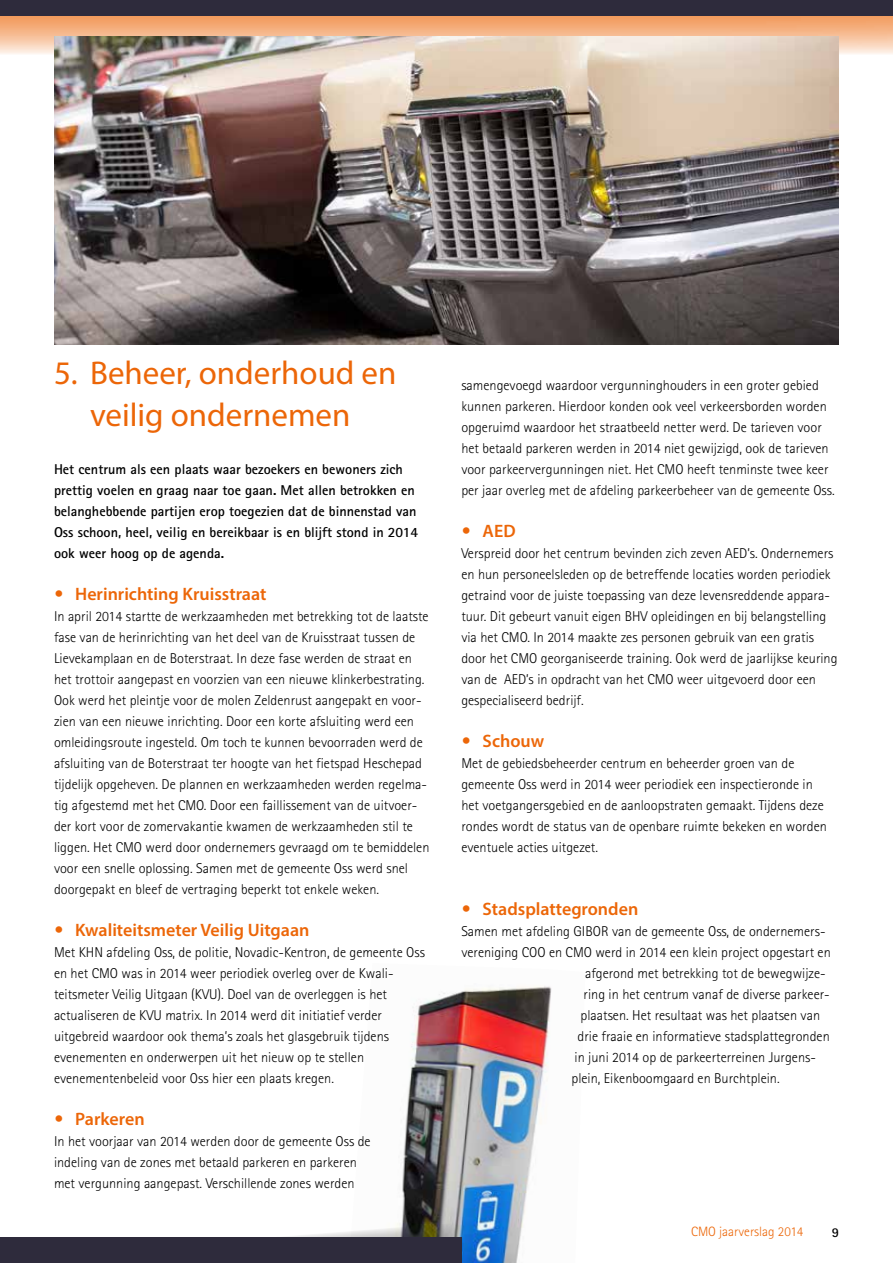
<style>
.page{position:relative;width:893px;height:1263px;background:#fff}
.page>*{position:absolute;margin:0;border:0;box-sizing:border-box;transform-origin:0 0}
.t1{font:33px/42px "Myriad Pro";color:#ec6608;text-align:center}
.t2{font:600 18px "Myriad Pro";color:#ec6608}
.t3{font:300 14.25px/21px "Rotis Sans Serif";color:#000}
.t4{font:700 14.25px/21px "Rotis Sans Serif";color:#000}
.t5{font:300 13.5px "Rotis Sans Serif";color:#ec6608}
.t6{font:700 13.5px "Rotis Sans Serif";color:#000}
.s1{font-family:"Rotis Sans Serif";font-weight:700}
</style>
<div class="page">
<img style="left:402px;top:986px;width:150px;height:277px">
<svg style="left:0;top:15px;width:893px;height:39px;background:#eca97b"></svg>
<div style="left:0;top:0;width:893px;height:15px;background:#2e2b3c"></div>
<svg style="left:288px;top:1222px;width:173px;height:15px"></svg>
<div style="left:0;top:1237px;width:461px;height:26px;background:#2e2b3c"></div>
<img style="left:54px;top:36px;width:785px;height:308px">
<h1 class="t1" style="left:54px;top:351px;width:344px">5. Beheer, onderhoud en veilig ondernemen</h1>
<p class="t4" style="left:54px;top:458px;width:366px">Het centrum als een plaats waar bezoekers en bewoners zich prettig voelen en graag naar toe gaan. Met allen betrokken en belanghebbende partijen erop toegezien dat de binnenstad van Oss schoon, heel, veilig en bereikbaar is en blijft stond in 2014 ook weer hoog op de agenda.</p>
<p class="t2" style="left:54px;top:583px;width:214px"><span class="s1">•</span> Herinrichting Kruisstraat</p>
<p class="t3" style="left:54px;top:606px;width:377px">In april 2014 startte de werkzaamheden met betrekking tot de laatste fase van de herinrichting van het deel van de Kruisstraat tussen de Lievekamplaan en de Boterstraat. In deze fase werden de straat en het trottoir aangepast en voorzien van een nieuwe klinkerbestrating.<br>Ook werd het pleintje voor de molen Zeldenrust aangepakt en voor&shy;zien van een nieuwe inrichting. Door een korte afsluiting werd een omleidingsroute ingesteld. Om toch te kunnen bevoorraden werd de afsluiting van de Boterstraat ter hoogte van het fietspad Heschepad tijdelijk opgeheven. De plannen en werkzaamheden werden regelma&shy;tig afgestemd met het CMO. Door een faillissement van de uitvoer&shy;der kort voor de zomervakantie kwamen de werkzaamheden stil te liggen. Het CMO werd door ondernemers gevraagd om te bemiddelen voor een snelle oplossing. Samen met de gemeente Oss werd snel doorgepakt en bleef de vertraging beperkt tot enkele weken.</p>
<p class="t2" style="left:54px;top:919px;width:257px"><span class="s1">•</span> Kwaliteitsmeter Veilig Uitgaan</p>
<p class="t3" style="left:54px;top:942px;width:372px">Met KHN afdeling Oss, de politie, Novadic-Kentron, de gemeente Oss en het CMO was in 2014 weer periodiek overleg over de Kwali&shy;teitsmeter Veilig Uitgaan (KVU). Doel van de overleggen is het actualiseren de KVU matrix. In 2014 werd dit initiatief verder uitgebreid waardoor ook thema’s zoals het glasgebruik tijdens evenementen en onderwerpen uit het nieuw op te stellen evenementenbeleid voor Oss hier een plaats kregen.</p>
<p class="t2" style="left:54px;top:1108px;width:92px"><span class="s1">•</span> Parkeren</p>
<p class="t3" style="left:54px;top:1131px;width:318px">In het voorjaar van 2014 werden door de gemeente Oss de indeling van de zones met betaald parkeren en parkeren met vergunning aangepast. Verschillende zones werden</p>
<p class="t3" style="left:461px;top:375px;width:375px">samengevoegd waardoor vergunninghouders in een groter gebied kunnen parkeren. Hierdoor konden ook veel verkeersborden worden opgeruimd waardoor het straatbeeld netter werd. De tarieven voor het betaald parkeren werden in 2014 niet gewijzigd, ook de tarieven voor parkeervergunningen niet. Het CMO heeft tenminste twee keer per jaar overleg met de afdeling parkeerbeheer van de gemeente Oss.</p>
<p class="t2" style="left:461px;top:520px;width:56px"><span class="s1">•</span> AED</p>
<p class="t3" style="left:461px;top:543px;width:378px">Verspreid door het centrum bevinden zich zeven AED’s. Ondernemers en hun personeelsleden op de betreffende locaties worden periodiek getraind voor de juiste toepassing van deze levensreddende appara&shy;tuur. Dit gebeurt vanuit eigen BHV opleidingen en bij belangstelling via het CMO. In 2014 maakte zes personen gebruik van een gratis door het CMO georganiseerde training. Ook werd de jaarlijkse keuring van de AED’s in opdracht van het CMO weer uitgevoerd door een gespecialiseerd bedrijf.</p>
<p class="t2" style="left:461px;top:730px;width:84px"><span class="s1">•</span> Schouw</p>
<p class="t3" style="left:461px;top:753px;width:367px">Met de gebiedsbeheerder centrum en beheerder groen van de gemeente Oss werd in 2014 weer periodiek een inspectieronde in het voetgangersgebied en de aanloopstraten gemaakt. Tijdens deze rondes wordt de status van de openbare ruimte bekeken en worden eventuele acties uitgezet.</p>
<p class="t2" style="left:461px;top:898px;width:178px"><span class="s1">•</span> Stadsplattegronden</p>
<p class="t3" style="left:461px;top:921px;width:366px">Samen met afdeling GIBOR van de gemeente Oss, de ondernemers-</p>
<p class="t3" style="left:461px;top:942px;width:371px">vereniging COO en CMO werd in 2014 een klein project opgestart en</p>
<p class="t3" style="left:585px;top:963px;width:242px">afgerond met betrekking tot de bewegwijze-</p>
<p class="t3" style="left:584px;top:984px;width:248px">ring in het centrum vanaf de diverse parkeer-</p>
<p class="t3" style="left:580px;top:1005px;width:241px">plaatsen. Het resultaat was het plaatsen van</p>
<p class="t3" style="left:577px;top:1026px;width:254px">drie fraaie en informatieve stadsplattegronden</p>
<p class="t3" style="left:574px;top:1047px;width:243px">in juni 2014 op de parkeerterreinen Jurgens-</p>
<p class="t3" style="left:571px;top:1068px;width:210px">plein, Eikenboomgaard en Burchtplein.</p>
<p class="t5" style="left:691px;top:1224px;width:114px">CMO jaarverslag 2014</p>
<p class="t6" style="left:832px;top:1223px;width:9px">9</p>
</div>
